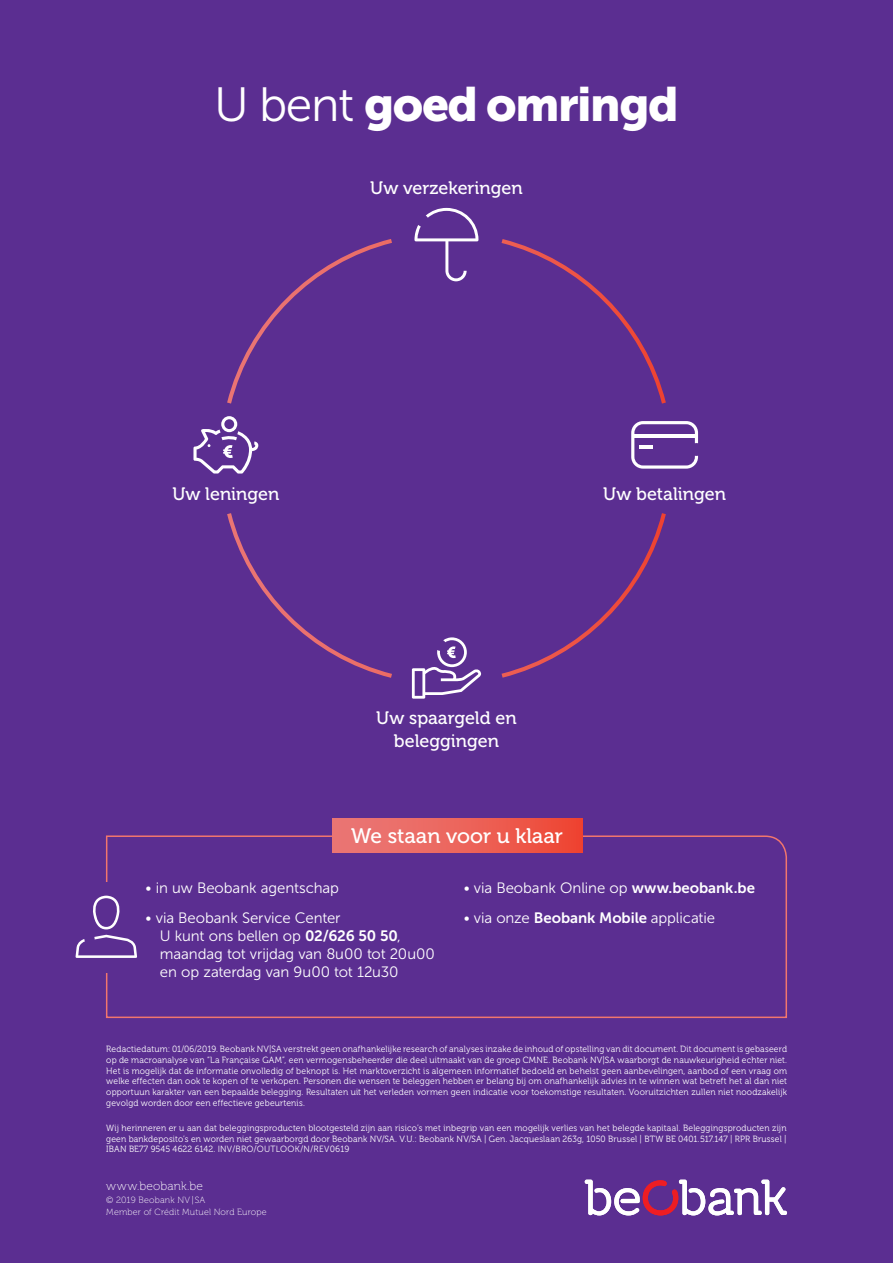
<style>
.page{position:relative;width:893px;height:1263px;background:#5b2e91}
.page>*{position:absolute;margin:0;border:0;box-sizing:border-box;transform-origin:0 0}
.t1{font:48px "Museo Sans 900";letter-spacing:-.03em;color:#fff}
.t2{font:21px "Museo 500";color:#fff}
.t3{font:18px/22.5px "Museo 500";color:#fff;text-align:center}
.Normal_e{font:15px/18px "Museo Sans 300";letter-spacing:-.005em;color:#fff}
.t4{font:12px "Museo 100";letter-spacing:.015em;color:#fff}
.t5{font:9px/10.8px "Museo 300";letter-spacing:.02em;color:#fff;text-align:justify;scale:.95 1}
.t6{font:9px "Museo 100";letter-spacing:.015em;color:#fff}
.s1{font-family:"Museo Sans 300"}
.s2{font-family:"Museo Sans 700"}
</style>
<div class="page">
<svg style="left:227px;top:236px;width:439px;height:445px"></svg>
<svg style="left:414px;top:208px;width:64px;height:73px"></svg>
<svg style="left:631px;top:421px;width:67px;height:48px"></svg>
<svg style="left:412px;top:637px;width:69px;height:62px"></svg>
<svg style="left:193px;top:416px;width:65px;height:57px"></svg>
<svg style="left:585px;top:1180px;width:202px;height:35px"></svg>
<svg style="left:105px;top:835px;width:682px;height:184px"></svg>
<svg style="left:76px;top:935px;width:61px;height:23px"></svg>
<svg style="left:93px;top:896px;width:28px;height:33px"></svg>
<div style="left:332px;top:819px;width:250px;height:34px;background:linear-gradient(to right,#ea7c7c,#ee4936)"></div>
<p class="t1" style="left:214px;top:77px;width:466px"><span class="s1">U bent</span> goed omringd</p>
<p class="t3" style="left:370px;top:177px;width:154px">Uw verzekeringen</p>
<p class="t3" style="left:172px;top:483px;width:109px">Uw leningen</p>
<p class="t3" style="left:603px;top:483px;width:124px">Uw betalingen</p>
<p class="t3" style="left:376px;top:707px;width:142px">Uw spaargeld en beleggingen</p>
<p class="t2" style="left:351px;top:824px;width:213px">We staan voor u klaar</p>
<p class="Normal_e" style="left:146px;top:878px;width:195px">• in uw Beobank agentschap</p>
<p class="Normal_e" style="left:160px;top:909px;width:277px;text-indent:-14px">• via Beobank Service Center<br>U kunt ons bellen op <span class="s2">02/626 50 50</span>, maandag tot vrijdag van 8u00 tot 20u00 en op zaterdag van 9u00 tot 12u30</p>
<p class="Normal_e" style="left:464px;top:878px;width:293px">• via Beobank Online op <span class="s2">www.beobank.be</span></p>
<p class="Normal_e" style="left:464px;top:909px;width:253px">• via onze <span class="s2">Beobank Mobile</span> applicatie</p>
<p class="t5" style="left:106px;top:1044px;width:718px">Redactiedatum: 01/06/2019. Beobank NV|SA verstrekt geen onafhankelijke research of analyses inzake de inhoud of opstelling van dit document. Dit document is gebaseerd op de macroanalyse van “La Française GAM”, een vermogensbeheerder die deel uitmaakt van de groep CMNE. Beobank NV|SA waarborgt de nauwkeurigheid echter niet.<br>Het is mogelijk dat de informatie onvolledig of beknopt is. Het marktoverzicht is algemeen informatief bedoeld en behelst geen aanbevelingen, aanbod of een vraag om welke effecten dan ook te kopen of te verkopen. Personen die wensen te beleggen hebben er belang bij om onafhankelijk advies in te winnen wat betreft het al dan niet opportuun karakter van een bepaalde belegging. Resultaten uit het verleden vormen geen indicatie voor toekomstige resultaten. Vooruitzichten zullen niet noodzakelijk gevolgd worden door een effectieve gebeurtenis.</p>
<p class="t5" style="left:106px;top:1122px;width:718px">Wij herinneren er u aan dat beleggingsproducten blootgesteld zijn aan risico’s met inbegrip van een mogelijk verlies van het belegde kapitaal. Beleggingsproducten zijn geen bankdeposito’s en worden niet gewaarborgd door Beobank NV/SA. V.U.: Beobank NV/SA | Gen. Jacqueslaan 263g, 1050 Brussel | BTW BE 0401.517.147 | RPR Brussel | IBAN BE77 9545 4622 6142. <span class="s1">INV/BRO/OUTLOOK/N/REV0619</span></p>
<p class="t4" style="left:106px;top:1179px;width:98px">www.beobank.be</p>
<p class="t6" style="left:106px;top:1195px;width:101px">© 2019 Beobank NV|SA</p>
<p class="t6" style="left:106px;top:1207px;width:162px">Member of Crédit Mutuel Nord Europe</p>
</div>
